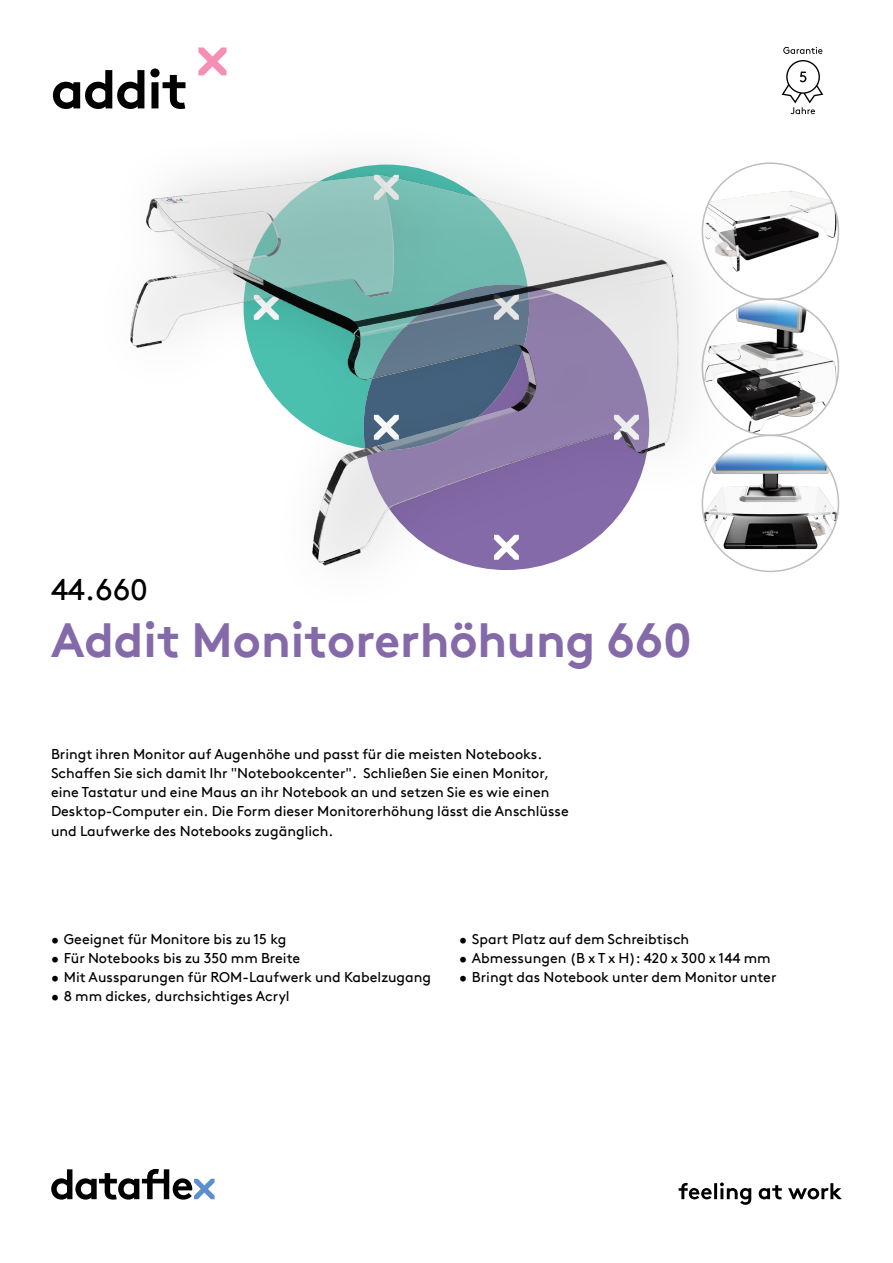
<style>
.page{position:relative;width:893px;height:1263px;background:#fff}
.page>*{position:absolute;margin:0;border:0;box-sizing:border-box;transform-origin:0 0}
.hoofdstuk{font:700 54px "Brown Pro TT";letter-spacing:-.02em;color:#000}
.productnaam{font:700 48px "Brown Pro TT";color:#856aaa}
.productnummer{font:30px "Brown Pro TT";color:#000}
.omschrijving{font:14.25px/19.2px "Brown Pro TT";color:#000}
</style>
<div class="page">
<svg style="left:51px;top:1169px;width:164px;height:30px"></svg>
<svg style="left:679px;top:1182px;width:163px;height:23px"></svg>
<svg style="left:198px;top:47px;width:28px;height:28px"></svg>
<img style="left:747px;top:190px;width:91px;height:83px">
<img style="left:702px;top:299px;width:136px;height:136px;border-radius:68px">
<img style="left:747px;top:450px;width:91px;height:107px">
<div style="left:93px;top:119px;width:654px;height:494px;background:#fff"></div>
<img style="left:130px;top:164px;width:559px;height:406px">
<svg style="left:783px;top:47px;width:39px;height:7px"></svg>
<svg style="left:782px;top:60px;width:41px;height:54px"></svg>
<p class="hoofdstuk" style="left:51px;top:46px;width:139px">addit</p>
<p class="productnummer" style="left:51px;top:566px;width:98px">44.660</p>
<p class="productnaam" style="left:51px;top:601px;width:642px">Addit Monitorerhöhung 660</p>
<p class="omschrijving" style="left:51px;top:743px;width:519px">Bringt ihren Monitor auf Augenhöhe und passt für die meisten Notebooks.<br>Schaffen Sie sich damit Ihr "Notebookcenter". Schließen Sie einen Monitor, eine Tastatur und eine Maus an ihr Notebook an und setzen Sie es wie einen Desktop-Computer ein. Die Form dieser Monitorerhöhung lässt die Anschlüsse und Laufwerke des Notebooks zugänglich.</p>
<p class="omschrijving" style="left:51px;top:928px;width:237px">• Geeignet für Monitore bis zu 15 kg</p>
<p class="omschrijving" style="left:51px;top:947px;width:251px">• Für Notebooks bis zu 350 mm Breite</p>
<p class="omschrijving" style="left:51px;top:966px;width:382px">• Mit Aussparungen für ROM-Laufwerk und Kabelzugang</p>
<p class="omschrijving" style="left:51px;top:986px;width:240px">• 8 mm dickes, durchsichtiges Acryl</p>
<p class="omschrijving" style="left:459px;top:928px;width:232px">• Spart Platz auf dem Schreibtisch</p>
<p class="omschrijving" style="left:459px;top:947px;width:313px">• Abmessungen (B x T x H): 420 x 300 x 144 mm</p>
<p class="omschrijving" style="left:459px;top:966px;width:319px">• Bringt das Notebook unter dem Monitor unter</p>
</div>
